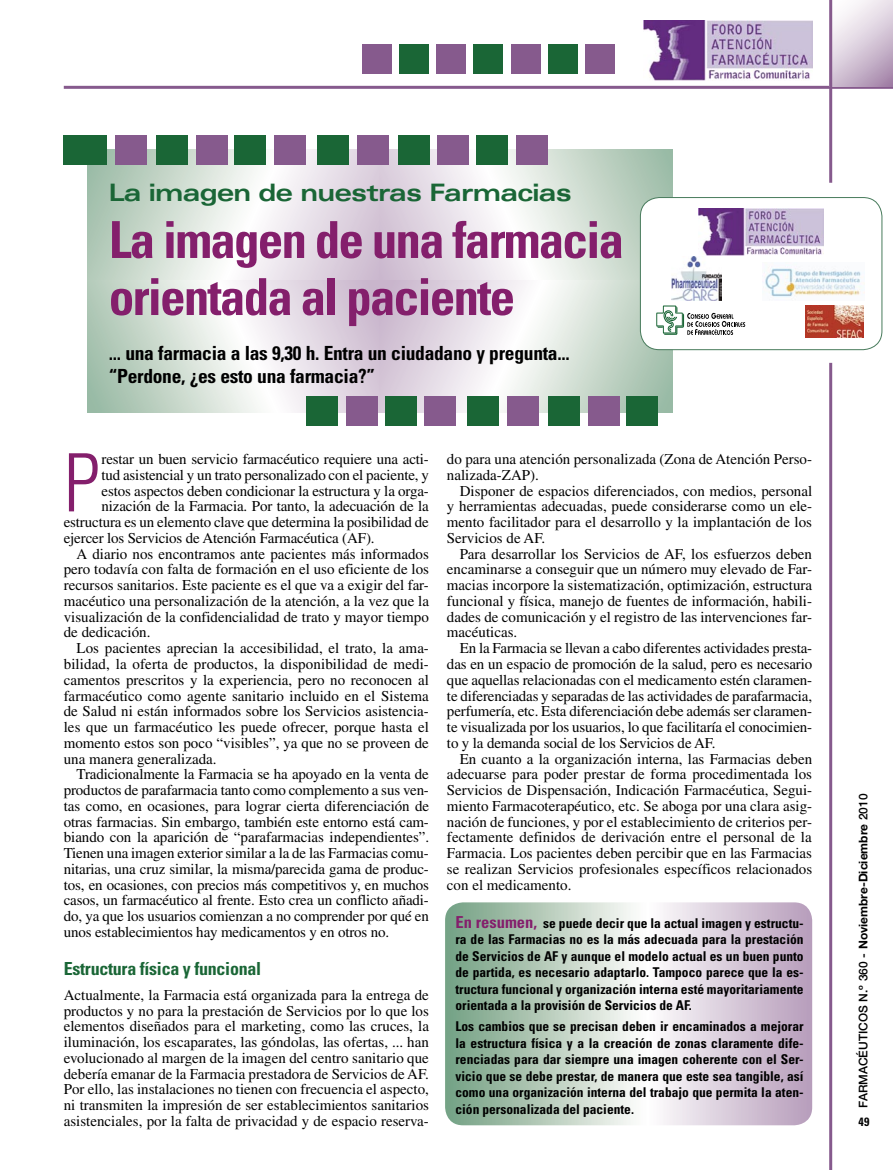
<style>
.page{position:relative;width:893px;height:1170px;background:#fff}
.page>*{position:absolute;margin:0;border:0;box-sizing:border-box;transform-origin:0 0}
.TEXTO_GENERAL{font:300 condensed 80.4px "Univers LT Std";color:#841f6c}
.TÍTULO{font:700 condensed 51px/57px "Univers LT Std";letter-spacing:-.035em;color:#841f6c}
.TITULO_SECUNDARIO{font:700 expanded 24px "Univers LT Std";letter-spacing:-.035em;color:#1a6636}
.ENTRADILLA{font:700 condensed 19.5px "Univers LT Std";letter-spacing:-.015em;color:#000}
.ENTRADILLA_SECUNDARIA{font:700 condensed 18px "Univers LT Std";letter-spacing:-.015em;color:#1a6636}
.TEXTO_GENERAL-2{font:15px/15.8px "Times LT Std";letter-spacing:-.01em;color:#000;text-align:justify}
.TEXTO_SECUNDARIO{font:700 condensed 13.5px/16.5px "Univers LT Std";color:#000;text-align:justify}
.t1{font:500 12px "Helvetica Neue LT Std";color:#000}
.t2{font:700 condensed 12px "Univers LT Std";color:#000}
.s1{font-size:16.5px;color:#841f6c}
.s2{font-weight:700}
</style>
<div class="page">
<svg style="left:445px;top:902px;width:367px;height:223px;background:#c7cdcb"></svg>
<div style="left:400px;top:44px;width:29px;height:29px;background:#1a6636"></div>
<div style="left:437px;top:44px;width:29px;height:29px;background:#865a8d"></div>
<div style="left:474px;top:44px;width:29px;height:29px;background:#1a6636"></div>
<div style="left:511px;top:44px;width:29px;height:29px;background:#865a8d"></div>
<div style="left:548px;top:44px;width:29px;height:29px;background:#1a6636"></div>
<div style="left:585px;top:44px;width:29px;height:29px;background:#865a8d"></div>
<div style="left:363px;top:44px;width:29px;height:29px;background:#865a8d"></div>
<img style="left:643px;top:21px;width:169px;height:60px">
<hr style="left:64px;top:86px;width:829px;height:3px;background:#865a8d">
<svg style="left:832px;top:0;width:61px;height:86px;background:#d9ccdb"></svg>
<hr style="left:829px;top:0;width:3px;height:183px;background:#865a8d">
<hr style="left:829px;top:363px;width:3px;height:806px;background:#865a8d">
<svg style="left:88px;top:150px;width:292px;height:130px"></svg>
<svg style="left:88px;top:280px;width:292px;height:132px"></svg>
<svg style="left:380px;top:150px;width:293px;height:130px"></svg>
<svg style="left:380px;top:280px;width:293px;height:132px"></svg>
<div style="left:64px;top:135px;width:43px;height:29px;background:#1a6636"></div>
<div style="left:115px;top:135px;width:32px;height:29px;background:#865a8d"></div>
<div style="left:156px;top:135px;width:32px;height:29px;background:#1a6636"></div>
<div style="left:196px;top:135px;width:31px;height:29px;background:#865a8d"></div>
<div style="left:234px;top:135px;width:32px;height:29px;background:#1a6636"></div>
<div style="left:274px;top:135px;width:32px;height:29px;background:#865a8d"></div>
<div style="left:317px;top:135px;width:32px;height:29px;background:#1a6636"></div>
<div style="left:357px;top:135px;width:32px;height:29px;background:#865a8d"></div>
<div style="left:398px;top:135px;width:31px;height:29px;background:#1a6636"></div>
<div style="left:438px;top:135px;width:31px;height:29px;background:#865a8d"></div>
<div style="left:476px;top:135px;width:32px;height:29px;background:#1a6636"></div>
<div style="left:516px;top:135px;width:32px;height:29px;background:#865a8d"></div>
<div style="left:306px;top:396px;width:32px;height:30px;background:#1a6636"></div>
<div style="left:346px;top:396px;width:32px;height:30px;background:#865a8d"></div>
<div style="left:385px;top:396px;width:31px;height:30px;background:#1a6636"></div>
<div style="left:425px;top:396px;width:31px;height:30px;background:#865a8d"></div>
<div style="left:468px;top:396px;width:31px;height:30px;background:#1a6636"></div>
<div style="left:507px;top:396px;width:32px;height:30px;background:#865a8d"></div>
<div style="left:548px;top:396px;width:32px;height:30px;background:#1a6636"></div>
<div style="left:588px;top:396px;width:32px;height:30px;background:#865a8d"></div>
<div style="left:626px;top:396px;width:32px;height:30px;background:#1a6636"></div>
<svg style="left:640px;top:197px;width:243px;height:152px"></svg>
<div style="left:670px;top:253px;width:55px;height:51px;background:#fff"></div>
<img style="left:672px;top:256px;width:50px;height:44px">
<img style="left:762px;top:262px;width:102px;height:39px">
<svg style="left:806px;top:337px;width:57px;height:2px"></svg>
<img style="left:806px;top:305px;width:57px;height:32px">
<img style="left:699px;top:208px;width:125px;height:48px">
<p class="TITULO_SECUNDARIO" style="left:109px;top:179px;width:464px">La imagen de nuestras Farmacias</p>
<p class="TÍTULO" style="left:109px;top:211px;width:517px">La imagen de una farmacia orientada al paciente</p>
<p class="ENTRADILLA" style="left:109px;top:341px;width:462px">... una farmacia a las 9,30 h. Entra un ciudadano y pregunta...</p>
<p class="ENTRADILLA" style="left:109px;top:363px;width:268px">“Perdone, ¿es esto una farmacia?”</p>
<p class="TEXTO_GENERAL" style="left:64px;top:434px;width:37px">P</p>
<p class="TEXTO_GENERAL-2" style="left:102px;top:451px;width:329px">restar un buen servicio farmacéutico requiere una acti-</p>
<p class="TEXTO_GENERAL-2" style="left:102px;top:467px;width:329px">tud asistencial y un trato personalizado con el paciente, y</p>
<p class="TEXTO_GENERAL-2" style="left:102px;top:482px;width:329px">estos aspectos deben condicionar la estructura y la orga-</p>
<p class="TEXTO_GENERAL-2" style="left:102px;top:498px;width:329px">nización de la Farmacia. Por tanto, la adecuación de la</p>
<p class="TEXTO_GENERAL-2" style="left:64px;top:514px;width:367px">estructura es un elemento clave que determina la posibilidad de</p>
<p class="TEXTO_GENERAL-2" style="left:64px;top:530px;width:312px">ejercer los Servicios de Atención Farmacéutica (AF).</p>
<p class="TEXTO_GENERAL-2" style="left:64px;top:545px;width:367px;text-indent:13px">A diario nos encontramos ante pacientes más informados pero todavía con falta de formación en el uso eficiente de los recursos sanitarios. Este paciente es el que va a exigir del far&shy;macéutico una personalización de la atención, a la vez que la visualización de la confidencialidad de trato y mayor tiempo de dedicación.</p>
<p class="TEXTO_GENERAL-2" style="left:64px;top:640px;width:367px;text-indent:13px">Los pacientes aprecian la accesibilidad, el trato, la ama&shy;bilidad, la oferta de productos, la disponibilidad de medi&shy;camentos prescritos y la experiencia, pero no reconocen al farmacéutico como agente sanitario incluido en el Sistema de Salud ni están informados sobre los Servicios asistencia&shy;les que un farmacéutico les puede ofrecer, porque hasta el momento estos son poco “visibles”, ya que no se proveen de una manera generalizada.</p>
<p class="TEXTO_GENERAL-2" style="left:64px;top:766px;width:367px;text-indent:13px">Tradicionalmente la Farmacia se ha apoyado en la venta de productos de parafarmacia tanto como complemento a sus ven&shy;tas como, en ocasiones, para lograr cierta diferenciación de otras farmacias. Sin embargo, también este entorno está cam&shy;biando con la aparición de “parafarmacias independientes”.<br>Tienen una imagen exterior similar a la de las Farmacias comu&shy;nitarias, una cruz similar, la misma/parecida gama de produc&shy;tos, en ocasiones, con precios más competitivos y, en muchos casos, un farmacéutico al frente. Esto crea un conflicto añadi&shy;do, ya que los usuarios comienzan a no comprender por qué en unos establecimientos hay medicamentos y en otros no.</p>
<p class="ENTRADILLA_SECUNDARIA" style="left:64px;top:957px;width:199px">Estructura física y funcional</p>
<p class="TEXTO_GENERAL-2" style="left:64px;top:986px;width:367px">Actualmente, la Farmacia está organizada para la entrega de productos y no para la prestación de Servicios por lo que los elementos diseñados para el marketing, como las cruces, la iluminación, los escaparates, las góndolas, las ofertas, ... han evolucionado al margen de la imagen del centro sanitario que debería emanar de la Farmacia prestadora de Servicios de AF.<br>Por ello, las instalaciones no tienen con frecuencia el aspecto, ni transmiten la impresión de ser establecimientos sanitarios asistenciales, por la falta de privacidad y de espacio reserva-</p>
<p class="TEXTO_GENERAL-2" style="left:447px;top:451px;width:367px">do para una atención personalizada (Zona de Atención Perso&shy;nalizada-ZAP).</p>
<p class="TEXTO_GENERAL-2" style="left:447px;top:482px;width:367px;text-indent:13px">Disponer de espacios diferenciados, con medios, personal y herramientas adecuadas, puede considerarse como un ele&shy;mento facilitador para el desarrollo y la implantación de los Servicios de AF.</p>
<p class="TEXTO_GENERAL-2" style="left:447px;top:545px;width:367px;text-indent:13px">Para desarrollar los Servicios de AF, los esfuerzos deben encaminarse a conseguir que un número muy elevado de Far&shy;macias incorpore la sistematización, optimización, estructura funcional y física, manejo de fuentes de información, habili&shy;dades de comunicación y el registro de las intervenciones far&shy;macéuticas.</p>
<p class="TEXTO_GENERAL-2" style="left:447px;top:640px;width:367px;text-indent:13px">En la Farmacia se llevan a cabo diferentes actividades presta&shy;das en un espacio de promoción de la salud, pero es necesario que aquellas relacionadas con el medicamento estén claramen&shy;te diferenciadas y separadas de las actividades de parafarmacia, perfumería, etc. Esta diferenciación debe además ser claramen&shy;te visualizada por los usuarios, lo que facilitaría el conocimien&shy;to y la demanda social de los Servicios de AF.</p>
<p class="TEXTO_GENERAL-2" style="left:447px;top:750px;width:367px;text-indent:13px">En cuanto a la organización interna, las Farmacias deben adecuarse para poder prestar de forma procedimentada los Servicios de Dispensación, Indicación Farmacéutica, Segui&shy;miento Farmacoterapéutico, etc. Se aboga por una clara asig&shy;nación de funciones, y por el establecimiento de criterios per&shy;fectamente definidos de derivación entre el personal de la Farmacia. Los pacientes deben percibir que en las Farmacias se realizan Servicios profesionales específicos relacionados con el medicamento.</p>
<p class="TEXTO_SECUNDARIO" style="left:455px;top:914px;width:350px"><span class="s1">En resumen,</span> se puede decir que la actual imagen y estructu&shy;ra de las Farmacias no es la más adecuada para la prestación de Servicios de AF y aunque el modelo actual es un buen punto de partida, es necesario adaptarlo. Tampoco parece que la es&shy;tructura funcional y organización interna esté mayoritariamente orientada a la provisión de Servicios de AF.</p>
<p class="TEXTO_SECUNDARIO" style="left:455px;top:1017px;width:350px">Los cambios que se precisan deben ir encaminados a mejorar la estructura física y a la creación de zonas claramente dife&shy;renciadas para dar siempre una imagen coherente con el Ser&shy;vicio que se debe prestar, de manera que este sea tangible, así como una organización interna del trabajo que permita la aten&shy;ción personalizada del paciente.</p>
<p class="t1" style="left:856px;top:1107px;width:316px;rotate:-90deg">FARMACÉUTICOS N.º 360 - <span class="s2">Noviembre-Diciembre</span> 2010</p>
<p class="t2" style="left:858px;top:1113px;width:12px">49</p>
</div>
